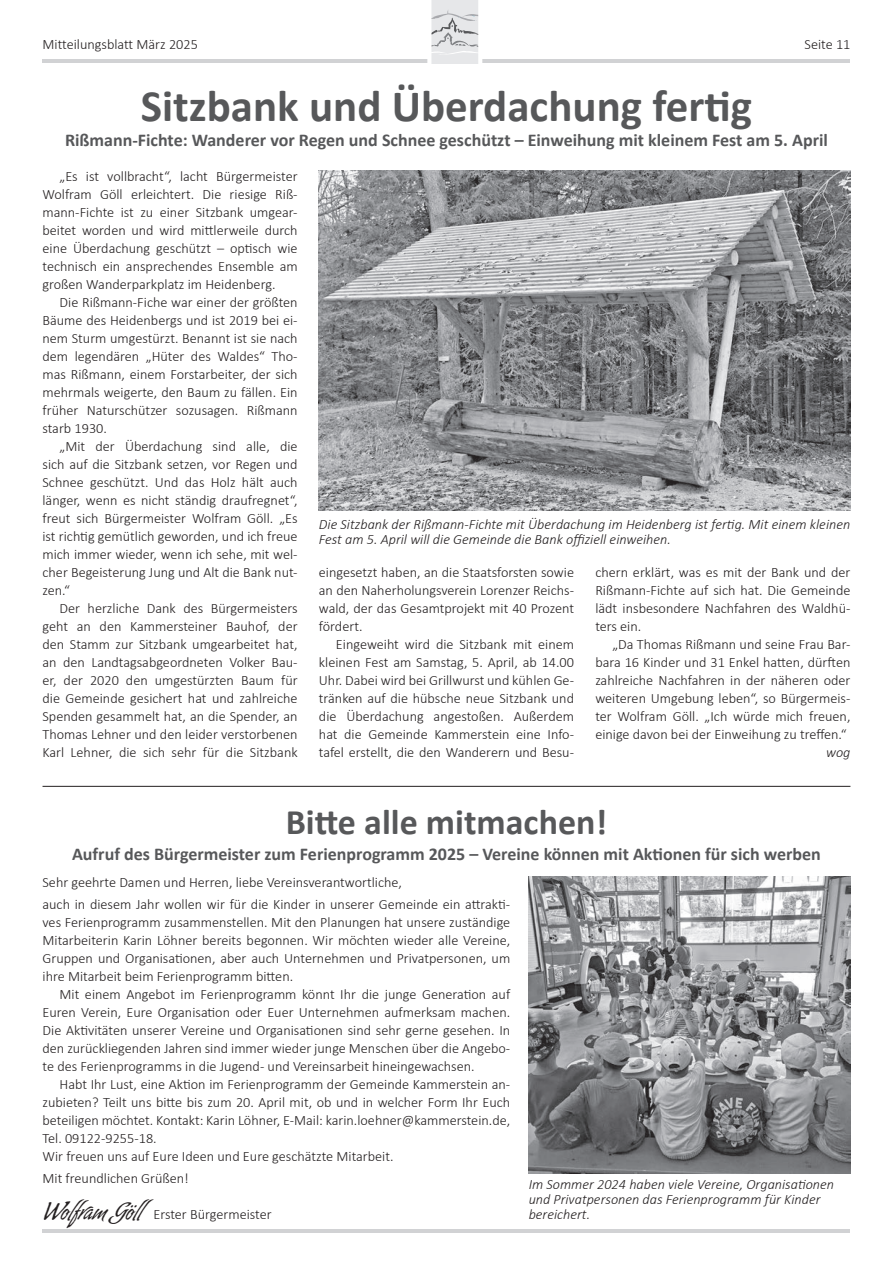
<style>
.page{position:relative;width:893px;height:1263px;background:#fff}
.page>*{position:absolute;margin:0;border:0;box-sizing:border-box;transform-origin:0 0}
.t1{font:700 45px "Calibri";color:#57585a}
.t2{font:700 36px "Calibri";color:#57585a}
.t3{font:700 18px "Calibri";color:#57585a}
.t4{font:300 14.25px/18px "Calibri";color:#231f20;text-align:justify}
.t5{font:italic 300 14.25px/15px "Calibri";color:#231f20}
.s1{font-family:"Almond Script Alt";font-weight:400;font-size:21px}
</style>
<div class="page">
<hr style="left:43px;top:59px;width:807px;height:3px;background:#d1d2d4">
<svg style="left:427px;top:0;width:55px;height:64px"></svg>
<hr style="left:43px;top:1229px;width:807px;height:3px;background:#d1d2d4">
<hr style="left:43px;top:786px;width:807px;height:1px;background:#231f20">
<img style="left:529px;top:876px;width:321px;height:298px">
<img style="left:319px;top:170px;width:531px;height:340px">
<p class="t4" style="left:43px;top:35px;width:157px">Mitteilungsblatt März 2025</p>
<p class="t4" style="left:805px;top:35px;width:47px">Seite 11</p>
<h1 class="t1" style="left:141px;top:74px;width:613px">Sitzbank und Überdachung fertig</h1>
<p class="t3" style="left:65px;top:128px;width:764px">Rißmann-Fichte: Wanderer vor Regen und Schnee geschützt – Einweihung mit kleinem Fest am 5. April</p>
<p class="t4" style="left:43px;top:167px;width:257px;text-indent:17px">„Es ist vollbracht“, lacht Bürgermeister Wolfram Göll erleichtert. Die riesige Riß&shy;mann-Fichte ist zu einer Sitzbank umgear&shy;beitet worden und wird mittlerweile durch eine Überdachung geschützt – optisch wie technisch ein ansprechendes Ensemble am großen Wanderparkplatz im Heidenberg.</p>
<p class="t4" style="left:43px;top:293px;width:257px;text-indent:17px">Die Rißmann-Fiche war einer der größten Bäume des Heidenbergs und ist 2019 bei ei&shy;nem Sturm umgestürzt. Benannt ist sie nach dem legendären „Hüter des Waldes“ Tho&shy;mas Rißmann, einem Forstarbeiter, der sich mehrmals weigerte, den Baum zu fällen. Ein früher Naturschützer sozusagen. Rißmann starb 1930.</p>
<p class="t4" style="left:43px;top:437px;width:257px;text-indent:17px">„Mit der Überdachung sind alle, die sich auf die Sitzbank setzen, vor Regen und Schnee geschützt. Und das Holz hält auch länger, wenn es nicht ständig draufregnet“, freut sich Bürgermeister Wolfram Göll. „Es ist richtig gemütlich geworden, und ich freue mich immer wieder, wenn ich sehe, mit wel&shy;cher Begeisterung Jung und Alt die Bank nut&shy;zen.“</p>
<p class="t4" style="left:43px;top:599px;width:257px;text-indent:17px">Der herzliche Dank des Bürgermeisters geht an den Kammersteiner Bauhof, der den Stamm zur Sitzbank umgearbeitet hat, an den Landtagsabgeordneten Volker Bau&shy;er, der 2020 den umgestürzten Baum für die Gemeinde gesichert hat und zahlreiche Spenden gesammelt hat, an die Spender, an Thomas Lehner und den leider verstorbenen Karl Lehner, die sich sehr für die Sitzbank</p>
<p class="t5" style="left:319px;top:517px;width:533px">Die Sitzbank der Rißmann-Fichte mit Überdachung im Heidenberg ist fertig. Mit einem kleinen<br>Fest am 5. April will die Gemeinde die Bank offiziell einweihen.</p>
<p class="t4" style="left:319px;top:563px;width:257px">eingesetzt haben, an die Staatsforsten sowie an den Naherholungsverein Lorenzer Reichs&shy;wald, der das Gesamtprojekt mit 40 Prozent fördert.</p>
<p class="t4" style="left:319px;top:635px;width:257px;text-indent:17px">Eingeweiht wird die Sitzbank mit einem kleinen Fest am Samstag, 5. April, ab 14.00<br>Uhr. Dabei wird bei Grillwurst und kühlen Ge&shy;tränken auf die hübsche neue Sitzbank und die Überdachung angestoßen. Außerdem hat die Gemeinde Kammerstein eine Info&shy;tafel erstellt, die den Wanderern und Besu-</p>
<p class="t4" style="left:595px;top:563px;width:257px">chern erklärt, was es mit der Bank und der Rißmann-Fichte auf sich hat. Die Gemeinde lädt insbesondere Nachfahren des Waldhü&shy;ters ein.</p>
<p class="t4" style="left:595px;top:635px;width:257px;text-indent:17px">„Da Thomas Rißmann und seine Frau Bar&shy;bara 16 Kinder und 31 Enkel hatten, dürften zahlreiche Nachfahren in der näheren oder weiteren Umgebung leben“, so Bürgermeis&shy;ter Wolfram Göll. „Ich würde mich freuen, einige davon bei der Einweihung zu treffen.“</p>
<p class="t5" style="left:826px;top:744px;width:26px">wog</p>
<h2 class="t2" style="left:286px;top:797px;width:323px">Bitte alle mitmachen!</h2>
<p class="t3" style="left:72px;top:841px;width:750px">Aufruf des Bürgermeister zum Ferienprogramm 2025 – Vereine können mit Aktionen für sich werben</p>
<p class="t4" style="left:43px;top:871px;width:469px;line-height:22.2px">Sehr geehrte Damen und Herren, liebe Vereinsverantwortliche,<br>auch in diesem Jahr wollen wir für die Kinder in unserer Gemeinde ein attrakti-</p>
<p class="t4" style="left:43px;top:913px;width:469px">ves Ferienprogramm zusammenstellen. Mit den Planungen hat unsere zuständige Mitarbeiterin Karin Löhner bereits begonnen. Wir möchten wieder alle Vereine, Gruppen und Organisationen, aber auch Unternehmen und Privatpersonen, um ihre Mitarbeit beim Ferienprogramm bitten.</p>
<p class="t4" style="left:43px;top:985px;width:469px;text-indent:17px">Mit einem Angebot im Ferienprogramm könnt Ihr die junge Generation auf Euren Verein, Eure Organisation oder Euer Unternehmen aufmerksam machen.<br>Die Aktivitäten unserer Vereine und Organisationen sind sehr gerne gesehen. In den zurückliegenden Jahren sind immer wieder junge Menschen über die Angebo&shy;te des Ferienprogramms in die Jugend- und Vereinsarbeit hineingewachsen.</p>
<p class="t4" style="left:43px;top:1075px;width:469px;text-align:left;text-indent:17px">Habt Ihr Lust, eine Aktion im Ferienprogramm der Gemeinde Kammerstein an&shy;zubieten? Teilt uns bitte bis zum 20. April mit, ob und in welcher Form Ihr Euch beteiligen möchtet. Kontakt: Karin Löhner, E-Mail: karin.loehner@kammerstein.de, Tel. 09122-9255-18.<br>Wir freuen uns auf Eure Ideen und Eure geschätzte Mitarbeit.</p>
<p class="t4" style="left:43px;top:1169px;width:148px">Mit freundlichen Grüßen!</p>
<p class="t4" style="left:43px;top:1205px;width:231px"><span class="s1">Wolfram Göll</span>Erster Bürgermeister</p>
<p class="t5" style="left:529px;top:1177px;width:307px">Im Sommer 2024 haben viele Vereine, Organisationen und Privatpersonen das Ferienprogramm für Kinder bereichert.</p>
</div>
